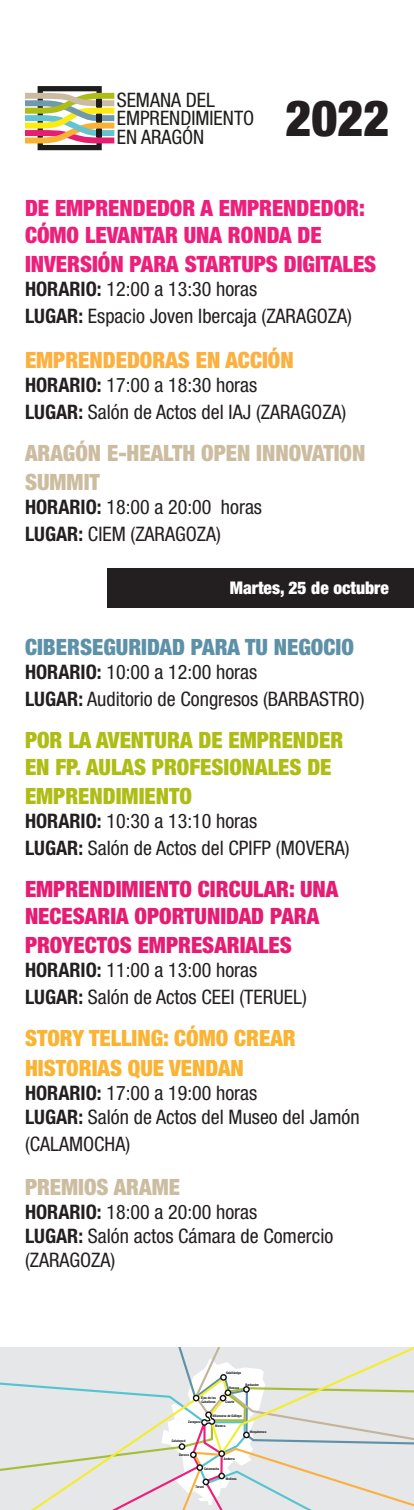
<style>
.page{position:relative;width:414px;height:1510px;background:#fff}
.page>*{position:absolute;margin:0;border:0;box-sizing:border-box;transform-origin:0 0}
.t1{font:900 condensed 50px "Helvetica Neue LT Std";color:#231f20}
.Título{font:900 condensed 22.5px/27px "Helvetica Neue LT Std";color:#ee1e7b}
.Título-2{font:900 condensed 22.5px/27px "Helvetica Neue LT Std";color:#e61c73}
.Título-3{font:900 condensed 22.5px/27px "Helvetica Neue LT Std";color:#adbd14}
.Título-4{font:900 condensed 22.5px/29.4px "Helvetica Neue LT Std";color:#ccbda1}
.Título-5{font:900 condensed 22.5px/29.4px "Helvetica Neue LT Std";color:#fab333}
.Título-6{font:900 condensed 22.5px "Helvetica Neue LT Std";color:#5d91a7}
.Título-7{font:900 condensed 22.5px "Helvetica Neue LT Std";color:#fbb03f}
.Texto1{font:condensed 20px/27px "Helvetica Neue LT Std";color:#231f20}
.t2{font:condensed 19.95px/18.4px "Helvetica Neue LT Std";color:#1d1d1b}
.t3{font:900 condensed 17.5px "Helvetica Neue LT Std";color:#fff}
.t4{font:700 condensed 3.45px/3.7px "Helvetica Neue LT Std";color:#101414}
.s1{font-weight:700}
</style>
<div class="page">
<svg style="left:25px;top:86px;width:89px;height:64px"></svg>
<div style="left:96px;top:129px;width:6px;height:8px;background:#1d1d1b"></div>
<div style="left:96px;top:114px;width:6px;height:8px;background:#1d1d1b"></div>
<div style="left:96px;top:100px;width:6px;height:7px;background:#1d1d1b"></div>
<div style="left:108px;top:568px;width:306px;height:40px;background:#231f20"></div>
<svg style="left:0;top:1386px;width:17px;height:88px"></svg>
<div style="left:17px;top:1348px;width:76px;height:162px;background:#e6e7e9"></div>
<svg style="left:93px;top:1348px;width:321px;height:162px;background:#e3e3df"></svg>
<p class="t2" style="left:117px;top:91px;width:139px">SEMANA DEL<br>EMPRENDIMIENTO<br>EN ARAGÓN</p>
<p class="t1" style="left:285px;top:87px;width:105px">2022</p>
<p class="Título" style="left:25px;top:194px;width:341px">DE EMPRENDEDOR A EMPRENDEDOR:<br>CÓMO LEVANTAR UNA RONDA DE</p>
<p class="Título" style="left:25px;top:251px;width:353px">INVERSIÓN PARA STARTUPS DIGITALES</p>
<p class="Texto1" style="left:25px;top:276px;width:234px"><span class="s1">HORARIO:</span> 12:00 a 13:30 horas</p>
<p class="Texto1" style="left:25px;top:303px;width:328px"><span class="s1">LUGAR:</span> Espacio Joven Ibercaja (ZARAGOZA)</p>
<p class="Título-7" style="left:25px;top:346px;width:270px">EMPRENDEDORAS EN ACCIÓN</p>
<p class="Texto1" style="left:25px;top:371px;width:234px"><span class="s1">HORARIO:</span> 17:00 a 18:30 horas</p>
<p class="Texto1" style="left:25px;top:398px;width:323px"><span class="s1">LUGAR:</span> Salón de Actos del IAJ (ZARAGOZA)</p>
<p class="Título-4" style="left:25px;top:438px;width:342px">ARAGÓN E-HEALTH OPEN INNOVATION<br>SUMMIT</p>
<p class="Texto1" style="left:25px;top:494px;width:239px"><span class="s1">HORARIO:</span> 18:00 a 20:00 horas</p>
<p class="Texto1" style="left:25px;top:521px;width:197px"><span class="s1">LUGAR:</span> CIEM (ZARAGOZA)</p>
<p class="t3" style="left:230px;top:577px;width:160px">Martes, 25 de octubre</p>
<p class="Título-6" style="left:25px;top:633px;width:330px">CIBERSEGURIDAD PARA TU NEGOCIO</p>
<p class="Texto1" style="left:25px;top:658px;width:234px"><span class="s1">HORARIO:</span> 10:00 a 12:00 horas</p>
<p class="Texto1" style="left:25px;top:685px;width:341px"><span class="s1">LUGAR:</span> Auditorio de Congresos (BARBASTRO)</p>
<p class="Título-3" style="left:25px;top:726px;width:320px">POR LA AVENTURA DE EMPRENDER<br>EN FP. AULAS PROFESIONALES DE</p>
<p class="Título-3" style="left:25px;top:782px;width:169px">EMPRENDIMIENTO</p>
<p class="Texto1" style="left:25px;top:807px;width:234px"><span class="s1">HORARIO:</span> 10:30 a 13:10 horas</p>
<p class="Texto1" style="left:25px;top:834px;width:326px"><span class="s1">LUGAR:</span> Salón de Actos del CPIFP (MOVERA)</p>
<p class="Título-2" style="left:25px;top:875px;width:315px">EMPRENDIMIENTO CIRCULAR: UNA<br>NECESARIA OPORTUNIDAD PARA</p>
<p class="Título-2" style="left:25px;top:932px;width:268px">PROYECTOS EMPRESARIALES</p>
<p class="Texto1" style="left:25px;top:957px;width:234px"><span class="s1">HORARIO:</span> 11:00 a 13:00 horas</p>
<p class="Texto1" style="left:25px;top:984px;width:283px"><span class="s1">LUGAR:</span> Salón de Actos CEEI (TERUEL)</p>
<p class="Título-5" style="left:25px;top:1023px;width:272px">STORY TELLING: CÓMO CREAR<br>HISTORIAS QUE VENDAN</p>
<p class="Texto1" style="left:25px;top:1079px;width:234px"><span class="s1">HORARIO:</span> 17:00 a 19:00 horas</p>
<p class="Texto1" style="left:25px;top:1103px;width:336px"><span class="s1">LUGAR:</span> Salón de Actos del Museo del Jamón (CALAMOCHA)</p>
<p class="Título-4" style="left:25px;top:1172px;width:157px">PREMIOS ARAME</p>
<p class="Texto1" style="left:25px;top:1199px;width:234px"><span class="s1">HORARIO:</span> 18:00 a 20:00 horas</p>
<p class="Texto1" style="left:25px;top:1224px;width:310px;line-height:24px"><span class="s1">LUGAR:</span> Salón actos Cámara de Comercio (ZARAGOZA)</p>
<p class="t4" style="left:201px;top:1396px;width:16px">Ejea de los<br>Caballeros</p>
<p class="t4" style="left:226px;top:1371px;width:17px">Sabiñánigo</p>
<p class="t4" style="left:245px;top:1383px;width:15px">Barbastro</p>
<p class="t4" style="left:229px;top:1386px;width:11px">Huesca</p>
<p class="t4" style="left:226px;top:1400px;width:10px">Cuarte</p>
<p class="t4" style="left:188px;top:1420px;width:14px">Zaragoza</p>
<p class="t4" style="left:172px;top:1439px;width:15px">Calatayud</p>
<p class="t4" style="left:179px;top:1453px;width:11px">Daroca</p>
<p class="t4" style="left:212px;top:1414px;width:31px">Villanueva de Gállego</p>
<p class="t4" style="left:215px;top:1424px;width:12px">Movera</p>
<p class="t4" style="left:224px;top:1456px;width:12px">Andorra</p>
<p class="t4" style="left:204px;top:1467px;width:17px">Calamocha</p>
<p class="t4" style="left:196px;top:1485px;width:10px">Teruel</p>
<p class="t4" style="left:226px;top:1477px;width:12px">Molinos</p>
<p class="t4" style="left:250px;top:1430px;width:18px">Mequinenza</p>
</div>
